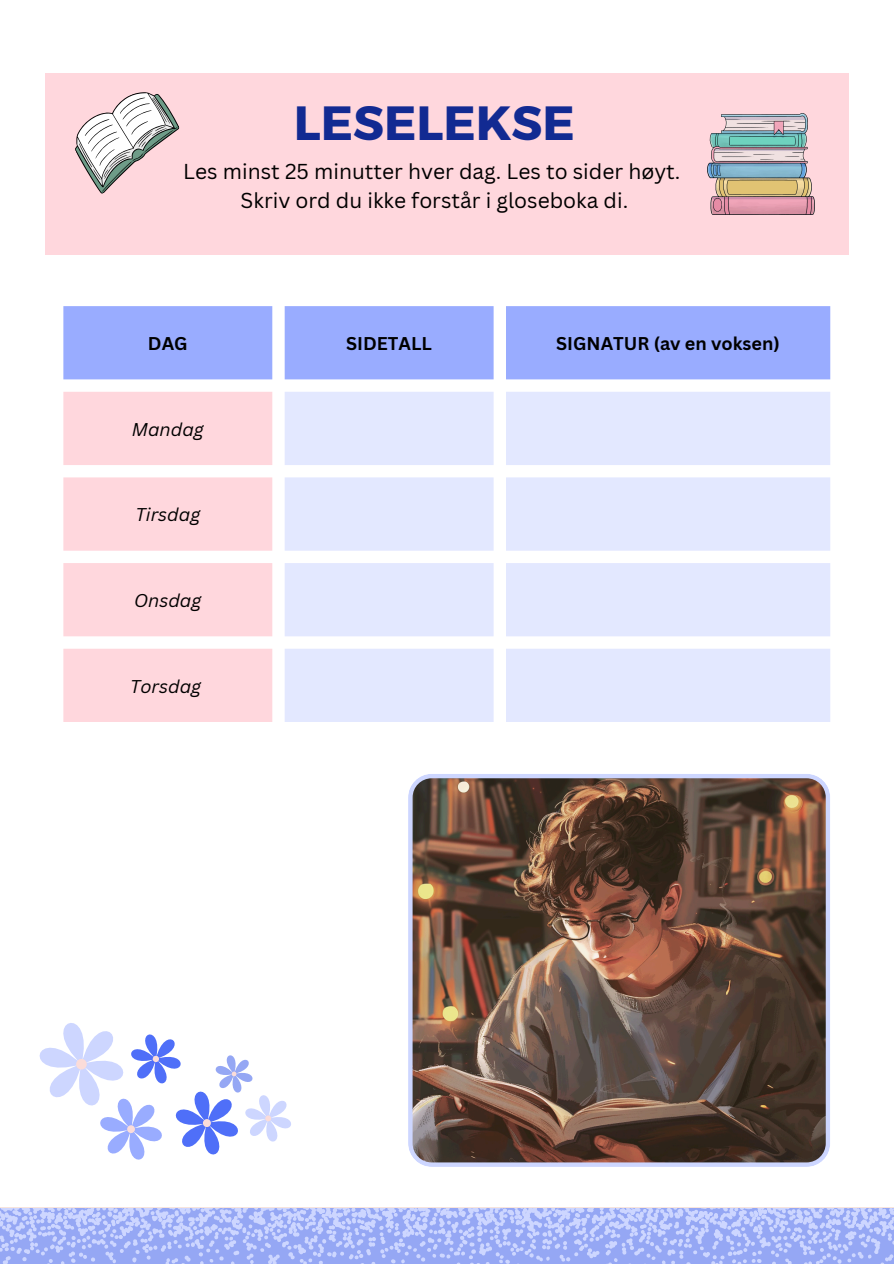
<style>
.page{position:relative;width:894px;height:1264px;background:#fff}
.page>*{position:absolute;margin:0;border:0;box-sizing:border-box;transform-origin:0 0}
.t1{font:700 48px "Montserrat";color:#122a92}
.t2{font:21px "Canva Sans";color:#000}
.t3{font:700 18px "Canva Sans";color:#000}
.t4{font:italic 18px "Canva Sans";color:#000}
</style>
<div class="page">
<div style="left:45px;top:73px;width:803px;height:181px;background:#ffd7dd"></div>
<div style="left:63px;top:306px;width:767px;height:73px;background:#99acff"></div>
<svg style="left:63px;top:392px;width:209px;height:330px;background:#ffdbe0"></svg>
<svg style="left:285px;top:392px;width:545px;height:330px;background:#e6ebff"></svg>
<svg style="left:0;top:1207px;width:893px;height:56px;background:#abb9f7"></svg>
<img style="left:707px;top:113px;width:107px;height:101px">
<svg style="left:75px;top:92px;width:105px;height:102px"></svg>
<svg style="left:39px;top:1023px;width:252px;height:137px"></svg>
<img style="left:408px;top:774px;width:422px;height:392px">
<p class="t1" style="left:294px;top:91px;width:282px">LESELEKSE</p>
<p class="t2" style="left:183px;top:156px;width:498px">Les minst 25 minutter hver dag. Les to sider høyt.</p>
<p class="t2" style="left:240px;top:186px;width:389px">Skriv ord du ikke forstår i gloseboka di.</p>
<p class="t3" style="left:148px;top:331px;width:41px">DAG</p>
<h1 class="t3" style="left:346px;top:331px;width:87px">SIDETALL</h1>
<p class="t3" style="left:556px;top:331px;width:225px">SIGNATUR (av en voksen)</p>
<p class="t4" style="left:132px;top:416px;width:74px">Mandag</p>
<p class="t4" style="left:135px;top:502px;width:66px">Tirsdag</p>
<p class="t4" style="left:134px;top:587px;width:69px">Onsdag</p>
<p class="t4" style="left:130px;top:673px;width:73px">Torsdag</p>
</div>
